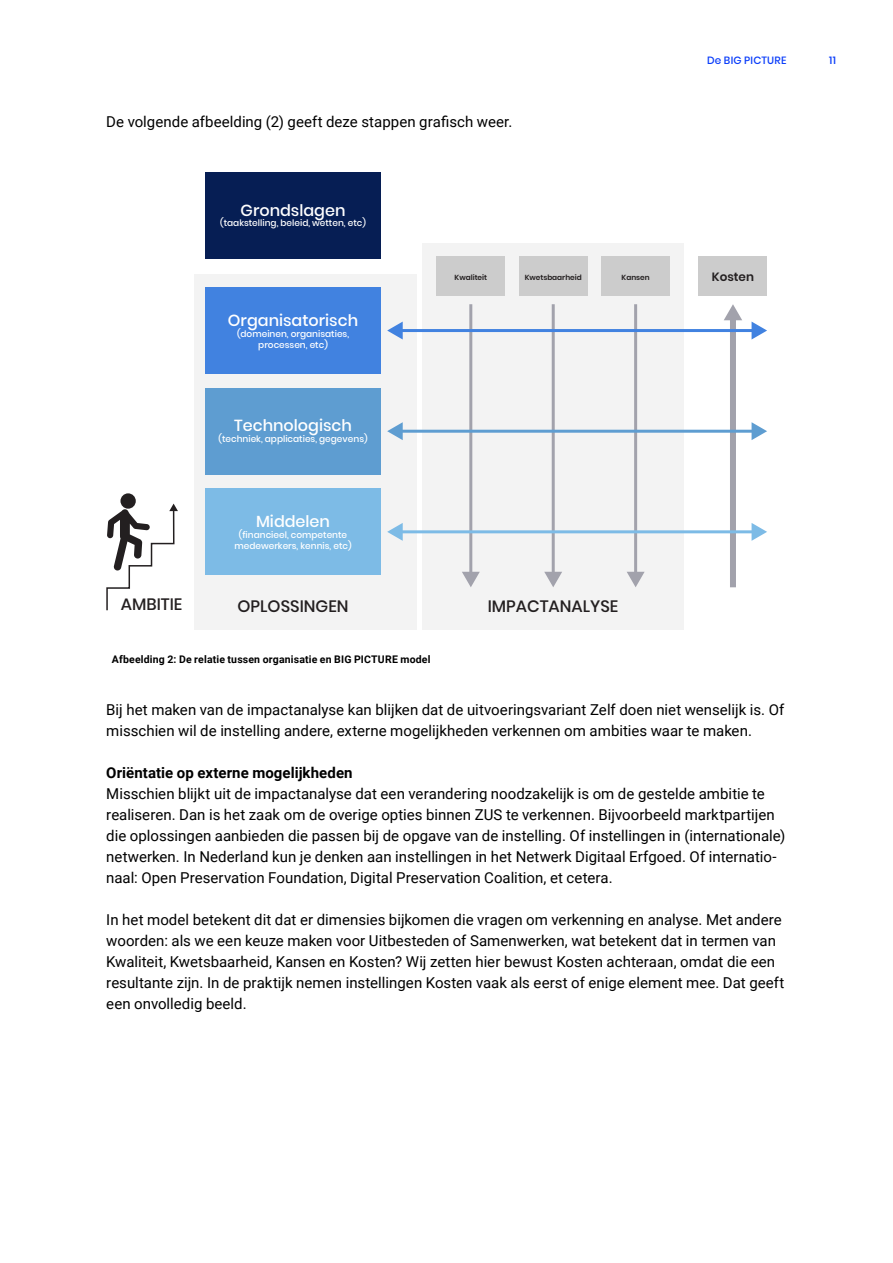
<style>
.page{position:relative;width:893px;height:1263px;background:#fff}
.page>*{position:absolute;margin:0;border:0;box-sizing:border-box;transform-origin:0 0}
.t1{font:500 16.5px "Poppins";color:#231f20}
.t2{font:500 16.05px "Poppins";color:#fff}
.t3{font:15px/21px "Roboto";color:#000}
.t4{font:700 15px "Roboto";letter-spacing:.005em;color:#000}
.t5{font:600 12px "Poppins";color:#231f20}
.t6{font:700 10.5px "Roboto";letter-spacing:.015em;color:#000}
.t7{font:500 10.5px "Poppins";letter-spacing:.025em;color:#0a3dfa}
.t8{font:500 9px/10.8px "Poppins";color:#fff;text-align:center}
.t9{font:600 7.35px "Poppins";color:#231f20}
</style>
<div class="page">
<div style="left:194px;top:274px;width:223px;height:356px;background:#f3f3f3"></div>
<div style="left:422px;top:243px;width:262px;height:387px;background:#f3f3f3"></div>
<div style="left:205px;top:172px;width:176px;height:87px;background:#061e54"></div>
<div style="left:205px;top:287px;width:176px;height:87px;background:#4182e0"></div>
<div style="left:205px;top:388px;width:176px;height:87px;background:#5e9dd1"></div>
<div style="left:205px;top:488px;width:176px;height:87px;background:#7dbbe6"></div>
<hr style="left:469px;top:304px;width:3px;height:270px;background:#a2a2ac">
<svg style="left:462px;top:572px;width:18px;height:15px"></svg>
<hr style="left:552px;top:304px;width:3px;height:270px;background:#a2a2ac">
<svg style="left:544px;top:572px;width:18px;height:15px"></svg>
<hr style="left:634px;top:304px;width:3px;height:270px;background:#a2a2ac">
<svg style="left:627px;top:572px;width:18px;height:15px"></svg>
<div style="left:730px;top:318px;width:6px;height:269px;background:#a2a2ac"></div>
<svg style="left:724px;top:304px;width:18px;height:16px"></svg>
<hr style="left:400px;top:329px;width:354px;height:3px;background:#4182e0">
<svg style="left:752px;top:322px;width:15px;height:17px"></svg>
<svg style="left:387px;top:322px;width:16px;height:17px"></svg>
<hr style="left:400px;top:430px;width:354px;height:3px;background:#5e9dd1">
<svg style="left:752px;top:422px;width:15px;height:18px"></svg>
<svg style="left:387px;top:422px;width:16px;height:18px"></svg>
<hr style="left:400px;top:530px;width:354px;height:3px;background:#7dbbe6">
<svg style="left:752px;top:523px;width:15px;height:18px"></svg>
<svg style="left:387px;top:523px;width:16px;height:18px"></svg>
<div style="left:437px;top:256px;width:68px;height:40px;background:#ccc"></div>
<div style="left:519px;top:256px;width:68px;height:40px;background:#ccc"></div>
<div style="left:601px;top:256px;width:69px;height:40px;background:#ccc"></div>
<div style="left:699px;top:256px;width:68px;height:40px;background:#ccc"></div>
<svg style="left:106px;top:504px;width:72px;height:107px"></svg>
<div style="left:120px;top:493px;width:16px;height:16px;background:#231f20;border-radius:50%"></div>
<p class="t3" style="left:106px;top:111px;width:408px">De volgende afbeelding (2) geeft deze stappen grafisch weer.</p>
<p class="t2" style="left:241px;top:201px;width:106px">Grondslagen</p>
<p class="t8" style="left:220px;top:218px;width:147px">(taakstelling, beleid, wetten, etc)</p>
<p class="t7" style="left:707px;top:54px;width:81px">De BIG PICTURE</p>
<p class="t7" style="left:829px;top:54px;width:8px">11</p>
<p class="t2" style="left:228px;top:311px;width:132px">Organisatorisch</p>
<p class="t8" style="left:237px;top:328px;width:114px">(domeinen, organisaties, processen, etc)</p>
<p class="t2" style="left:234px;top:416px;width:119px">Technologisch</p>
<p class="t8" style="left:219px;top:433px;width:151px">(techniek, applicaties, gegevens)</p>
<p class="t2" style="left:256px;top:512px;width:76px">Middelen</p>
<p class="t8" style="left:235px;top:529px;width:119px">(financieel, competente medewerkers, kennis, etc)</p>
<p class="t9" style="left:455px;top:273px;width:34px">Kwaliteit</p>
<p class="t9" style="left:525px;top:273px;width:59px">Kwetsbaarheid</p>
<p class="t9" style="left:622px;top:273px;width:30px">Kansen</p>
<p class="t5" style="left:712px;top:270px;width:44px">Kosten</p>
<p class="t1" style="left:121px;top:595px;width:63px">AMBITIE</p>
<p class="t1" style="left:238px;top:596px;width:112px">OPLOSSINGEN</p>
<p class="t1" style="left:488px;top:596px;width:132px">IMPACTANALYSE</p>
<p class="t6" style="left:112px;top:652px;width:320px">Afbeelding 2: De relatie tussen organisatie en BIG PICTURE model</p>
<p class="t3" style="left:106px;top:699px;width:680px">Bij het maken van de impactanalyse kan blijken dat de uitvoeringsvariant Zelf doen niet wenselijk is. Of misschien wil de instelling andere, externe mogelijkheden verkennen om ambities waar te maken.</p>
<p class="t4" style="left:106px;top:762px;width:248px">Oriëntatie op externe mogelijkheden</p>
<p class="t3" style="left:106px;top:783px;width:681px">Misschien blijkt uit de impactanalyse dat een verandering noodzakelijk is om de gestelde ambitie te realiseren. Dan is het zaak om de overige opties binnen ZUS te verkennen. Bijvoorbeeld marktpartijen die oplossingen aanbieden die passen bij de opgave van de instelling. Of instellingen in (internationale) netwerken. In Nederland kun je denken aan instellingen in het Netwerk Digitaal Erfgoed. Of internatio&shy;naal: Open Preservation Foundation, Digital Preservation Coalition, et cetera.</p>
<p class="t3" style="left:106px;top:909px;width:680px">In het model betekent dit dat er dimensies bijkomen die vragen om verkenning en analyse. Met andere woorden: als we een keuze maken voor Uitbesteden of Samenwerken, wat betekent dat in termen van Kwaliteit, Kwetsbaarheid, Kansen en Kosten? Wij zetten hier bewust Kosten achteraan, omdat die een resultante zijn. In de praktijk nemen instellingen Kosten vaak als eerst of enige element mee. Dat geeft een onvolledig beeld.</p>
</div>
